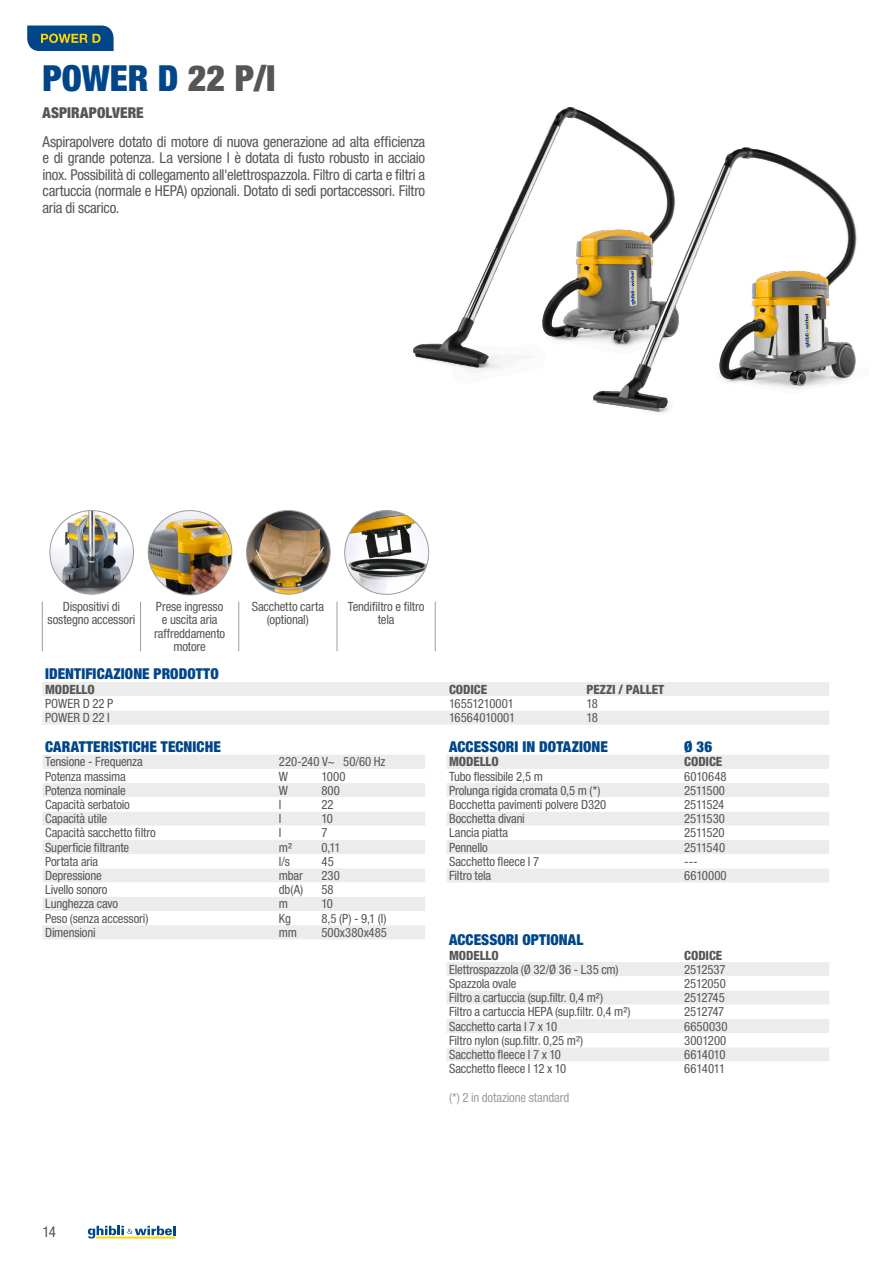
<style>
.page{position:relative;width:893px;height:1263px;background:#fff}
.page>*{position:absolute;margin:0;border:0;box-sizing:border-box;transform-origin:0 0}
._1-TitoloMacchina{font:900 condensed 36px "Helvetica Neue LT Std";color:#004689}
._4-Testo_descrizione{font:condensed 15px/16.5px "Helvetica Neue LT Std";letter-spacing:-.015em;color:#565655;text-align:justify}
._3-titoloTabella{font:900 condensed 15px "Helvetica Neue LT Std";letter-spacing:.005em;color:#004689}
._2-sottotitolo{font:900 condensed 15px "Helvetica Neue LT Std";letter-spacing:.005em;color:#565655}
._5-Testo_tabella_a_sx{font:condensed 12.75px "Helvetica Neue LT Std";letter-spacing:-.01em;color:#565655}
._5-Testo_tabella-al-centro{font:condensed 12.75px/13.5px "Helvetica Neue LT Std";letter-spacing:-.01em;color:#565655;text-align:center}
._3b-SottotitoloTabella{font:800 condensed 12.75px "Helvetica Neue LT Std";letter-spacing:-.005em;color:#565655}
._7-note{font:condensed 12.75px "Helvetica Neue LT Std";letter-spacing:-.01em;color:#9c9c9c}
._5-Testo_tabella_a_sx-2{font:condensed 12.75px "Helvetica Neue LT Std";letter-spacing:-.03em;color:#565655}
._5-Testo_tabella_a_sx-3{font:condensed 12.75px "Helvetica Neue LT Std";letter-spacing:.01em;color:#565655}
.s1{color:#565655}
</style>
<div class="page">
<img style="left:50px;top:510px;width:83px;height:84px;border-radius:42px">
<img style="left:148px;top:510px;width:84px;height:85px">
<img style="left:247px;top:510px;width:83px;height:84px;border-radius:42px">
<img style="left:412px;top:108px;width:154px;height:262px">
<img style="left:566px;top:107px;width:291px;height:306px">
<svg style="left:344px;top:510px;width:85px;height:85px"></svg>
<hr style="left:42px;top:602px;width:1px;height:49px;background:#9c9c9c">
<hr style="left:435px;top:602px;width:1px;height:49px;background:#9c9c9c">
<hr style="left:140px;top:602px;width:1px;height:49px;background:#9c9c9c">
<hr style="left:238px;top:602px;width:1px;height:49px;background:#9c9c9c">
<hr style="left:337px;top:602px;width:1px;height:49px;background:#9c9c9c">
<svg style="left:43px;top:682px;width:786px;height:43px"></svg>
<div style="left:43px;top:755px;width:382px;height:184px;background:#ececec"></div>
<svg style="left:43px;top:769px;width:382px;height:156px"></svg>
<div style="left:447px;top:755px;width:382px;height:14px;background:#ececec"></div>
<svg style="left:447px;top:783px;width:382px;height:278px"></svg>
<svg style="left:88px;top:1226px;width:87px;height:12px"></svg>
<svg style="left:27px;top:26px;width:87px;height:25px;background:#285d7b"></svg>
<p class="_1-TitoloMacchina" style="left:43px;top:56px;width:234px">POWER D <span class="s1">22 P/I</span></p>
<p class="_2-sottotitolo" style="left:43px;top:103px;width:103px">ASPIRAPOLVERE</p>
<p class="_4-Testo_descrizione" style="left:43px;top:133px;width:384px">Aspirapolvere dotato di motore di nuova generazione ad alta efficienza e di grande potenza. La versione I è dotata di fusto robusto in acciaio inox. Possibilità di collegamento all'elettrospazzola. Filtro di carta e filtri a cartuccia (normale e HEPA) opzionali. Dotato di sedi portaccessori. Filtro aria di scarico.</p>
<p class="_5-Testo_tabella-al-centro" style="left:48px;top:599px;width:89px">Dispositivi di sostegno accessori</p>
<p class="_5-Testo_tabella-al-centro" style="left:154px;top:599px;width:73px">Prese ingresso e uscita aria raffreddamento motore</p>
<p class="_5-Testo_tabella-al-centro" style="left:252px;top:599px;width:74px">Sacchetto carta (optional)</p>
<p class="_5-Testo_tabella-al-centro" style="left:348px;top:599px;width:78px">Tendifiltro e filtro tela</p>
<p class="_3-titoloTabella" style="left:45px;top:665px;width:175px">IDENTIFICAZIONE PRODOTTO</p>
<p class="_3b-SottotitoloTabella" style="left:45px;top:681px;width:51px">MODELLO</p>
<p class="_3b-SottotitoloTabella" style="left:449px;top:681px;width:40px">CODICE</p>
<p class="_3b-SottotitoloTabella" style="left:586px;top:681px;width:79px">PEZZI / PALLET</p>
<p class="_5-Testo_tabella_a_sx" style="left:45px;top:696px;width:70px">POWER D 22 P</p>
<p class="_5-Testo_tabella_a_sx" style="left:449px;top:696px;width:66px">16551210001</p>
<p class="_5-Testo_tabella_a_sx" style="left:586px;top:696px;width:13px">18</p>
<p class="_5-Testo_tabella_a_sx" style="left:45px;top:710px;width:66px">POWER D 22 I</p>
<p class="_5-Testo_tabella_a_sx" style="left:449px;top:710px;width:68px">16564010001</p>
<p class="_5-Testo_tabella_a_sx" style="left:586px;top:710px;width:13px">18</p>
<p class="_3-titoloTabella" style="left:45px;top:737px;width:177px">CARATTERISTICHE TECNICHE</p>
<p class="_5-Testo_tabella_a_sx" style="left:45px;top:754px;width:99px">Tensione - Frequenza</p>
<p class="_5-Testo_tabella_a_sx" style="left:279px;top:754px;width:108px">220-240 V~ 50/60 Hz</p>
<p class="_5-Testo_tabella_a_sx" style="left:45px;top:769px;width:82px">Potenza massima</p>
<p class="_5-Testo_tabella_a_sx" style="left:279px;top:769px;width:11px">W</p>
<p class="_5-Testo_tabella_a_sx" style="left:321px;top:769px;width:26px">1000</p>
<p class="_5-Testo_tabella_a_sx" style="left:45px;top:783px;width:82px">Potenza nominale</p>
<p class="_5-Testo_tabella_a_sx" style="left:279px;top:783px;width:11px">W</p>
<p class="_5-Testo_tabella_a_sx" style="left:321px;top:783px;width:20px">800</p>
<p class="_5-Testo_tabella_a_sx" style="left:45px;top:797px;width:86px">Capacità serbatoio</p>
<p class="_5-Testo_tabella_a_sx" style="left:279px;top:797px;width:4px">l</p>
<p class="_5-Testo_tabella_a_sx" style="left:321px;top:797px;width:14px">22</p>
<p class="_5-Testo_tabella_a_sx" style="left:45px;top:811px;width:63px">Capacità utile</p>
<p class="_5-Testo_tabella_a_sx" style="left:279px;top:811px;width:4px">l</p>
<p class="_5-Testo_tabella_a_sx" style="left:321px;top:811px;width:13px">10</p>
<p class="_5-Testo_tabella_a_sx" style="left:45px;top:825px;width:112px">Capacità sacchetto filtro</p>
<p class="_5-Testo_tabella_a_sx" style="left:279px;top:825px;width:4px">l</p>
<p class="_5-Testo_tabella_a_sx" style="left:321px;top:825px;width:8px">7</p>
<p class="_5-Testo_tabella_a_sx" style="left:45px;top:840px;width:86px">Superficie filtrante</p>
<p class="_5-Testo_tabella_a_sx" style="left:279px;top:840px;width:15px">m²</p>
<p class="_5-Testo_tabella_a_sx" style="left:321px;top:840px;width:21px">0,11</p>
<p class="_5-Testo_tabella_a_sx" style="left:45px;top:854px;width:55px">Portata aria</p>
<p class="_5-Testo_tabella_a_sx" style="left:279px;top:854px;width:13px">l/s</p>
<p class="_5-Testo_tabella_a_sx" style="left:321px;top:854px;width:14px">45</p>
<p class="_5-Testo_tabella_a_sx" style="left:45px;top:868px;width:58px">Depressione</p>
<p class="_5-Testo_tabella_a_sx" style="left:279px;top:868px;width:26px">mbar</p>
<p class="_5-Testo_tabella_a_sx" style="left:321px;top:868px;width:20px">230</p>
<p class="_5-Testo_tabella_a_sx" style="left:45px;top:882px;width:64px">Livello sonoro</p>
<p class="_5-Testo_tabella_a_sx" style="left:279px;top:882px;width:26px">db(A)</p>
<p class="_5-Testo_tabella_a_sx" style="left:321px;top:882px;width:14px">58</p>
<p class="_5-Testo_tabella_a_sx" style="left:45px;top:896px;width:75px">Lunghezza cavo</p>
<p class="_5-Testo_tabella_a_sx" style="left:279px;top:896px;width:11px">m</p>
<p class="_5-Testo_tabella_a_sx" style="left:321px;top:896px;width:13px">10</p>
<p class="_5-Testo_tabella_a_sx" style="left:45px;top:911px;width:105px">Peso (senza accessori)</p>
<p class="_5-Testo_tabella_a_sx" style="left:279px;top:911px;width:14px">Kg</p>
<p class="_5-Testo_tabella_a_sx" style="left:321px;top:911px;width:67px">8,5 (P) - 9,1 (I)</p>
<p class="_5-Testo_tabella_a_sx" style="left:45px;top:925px;width:52px">Dimensioni</p>
<p class="_5-Testo_tabella_a_sx" style="left:279px;top:925px;width:20px">mm</p>
<p class="_5-Testo_tabella_a_sx" style="left:321px;top:925px;width:67px">500x380x485</p>
<p class="_3-titoloTabella" style="left:449px;top:737px;width:160px">ACCESSORI IN DOTAZIONE</p>
<p class="_3-titoloTabella" style="left:684px;top:737px;width:29px">Ø 36</p>
<p class="_3b-SottotitoloTabella" style="left:449px;top:754px;width:51px">MODELLO</p>
<p class="_3b-SottotitoloTabella" style="left:684px;top:754px;width:40px">CODICE</p>
<p class="_5-Testo_tabella_a_sx" style="left:449px;top:769px;width:95px">Tubo flessibile 2,5 m</p>
<p class="_5-Testo_tabella_a_sx" style="left:684px;top:769px;width:44px">6010648</p>
<p class="_5-Testo_tabella_a_sx" style="left:449px;top:783px;width:153px">Prolunga rigida cromata 0,5 m (*)</p>
<p class="_5-Testo_tabella_a_sx" style="left:684px;top:783px;width:42px">2511500</p>
<p class="_5-Testo_tabella_a_sx" style="left:449px;top:797px;width:159px">Bocchetta pavimenti polvere D320</p>
<p class="_5-Testo_tabella_a_sx-2" style="left:684px;top:797px;width:42px">2511524</p>
<p class="_5-Testo_tabella_a_sx" style="left:449px;top:811px;width:77px">Bocchetta divani</p>
<p class="_5-Testo_tabella_a_sx" style="left:684px;top:811px;width:42px">2511530</p>
<p class="_5-Testo_tabella_a_sx" style="left:449px;top:825px;width:61px">Lancia piatta</p>
<p class="_5-Testo_tabella_a_sx" style="left:684px;top:825px;width:42px">2511520</p>
<p class="_5-Testo_tabella_a_sx" style="left:449px;top:840px;width:40px">Pennello</p>
<p class="_5-Testo_tabella_a_sx" style="left:684px;top:840px;width:42px">2511540</p>
<p class="_5-Testo_tabella_a_sx" style="left:449px;top:854px;width:92px">Sacchetto fleece l 7</p>
<p class="_5-Testo_tabella_a_sx" style="left:684px;top:854px;width:15px">---</p>
<p class="_5-Testo_tabella_a_sx" style="left:449px;top:868px;width:44px">Filtro tela</p>
<p class="_5-Testo_tabella_a_sx-3" style="left:684px;top:868px;width:44px">6610000</p>
<p class="_3-titoloTabella" style="left:449px;top:931px;width:136px">ACCESSORI OPTIONAL</p>
<p class="_3b-SottotitoloTabella" style="left:449px;top:947px;width:51px">MODELLO</p>
<p class="_3b-SottotitoloTabella" style="left:684px;top:947px;width:40px">CODICE</p>
<p class="_5-Testo_tabella_a_sx" style="left:449px;top:962px;width:171px">Elettrospazzola (Ø 32/Ø 36 - L35 cm)</p>
<p class="_5-Testo_tabella_a_sx" style="left:684px;top:962px;width:43px">2512537</p>
<p class="_5-Testo_tabella_a_sx" style="left:449px;top:976px;width:69px">Spazzola ovale</p>
<p class="_5-Testo_tabella_a_sx" style="left:684px;top:976px;width:43px">2512050</p>
<p class="_5-Testo_tabella_a_sx" style="left:449px;top:990px;width:156px">Filtro a cartuccia (sup.filtr. 0,4 m²)</p>
<p class="_5-Testo_tabella_a_sx" style="left:684px;top:990px;width:42px">2512745</p>
<p class="_5-Testo_tabella_a_sx" style="left:449px;top:1004px;width:183px">Filtro a cartuccia HEPA (sup.filtr. 0,4 m²)</p>
<p class="_5-Testo_tabella_a_sx-2" style="left:684px;top:1004px;width:42px">2512747</p>
<p class="_5-Testo_tabella_a_sx" style="left:449px;top:1019px;width:110px">Sacchetto carta l 7 x 10</p>
<p class="_5-Testo_tabella_a_sx" style="left:684px;top:1019px;width:45px">6650030</p>
<p class="_5-Testo_tabella_a_sx" style="left:449px;top:1033px;width:136px">Filtro nylon (sup.filtr. 0,25 m²)</p>
<p class="_5-Testo_tabella_a_sx" style="left:684px;top:1033px;width:44px">3001200</p>
<p class="_5-Testo_tabella_a_sx" style="left:449px;top:1047px;width:113px">Sacchetto fleece l 7 x 10</p>
<p class="_5-Testo_tabella_a_sx" style="left:684px;top:1047px;width:43px">6614010</p>
<p class="_5-Testo_tabella_a_sx" style="left:449px;top:1061px;width:119px">Sacchetto fleece l 12 x 10</p>
<p class="_5-Testo_tabella_a_sx" style="left:684px;top:1061px;width:43px">6614011</p>
<p class="_7-note" style="left:449px;top:1090px;width:122px">(*) 2 in dotazione standard</p>
<p class="_4-Testo_descrizione" style="left:43px;top:1223px;width:15px">14</p>
</div>
